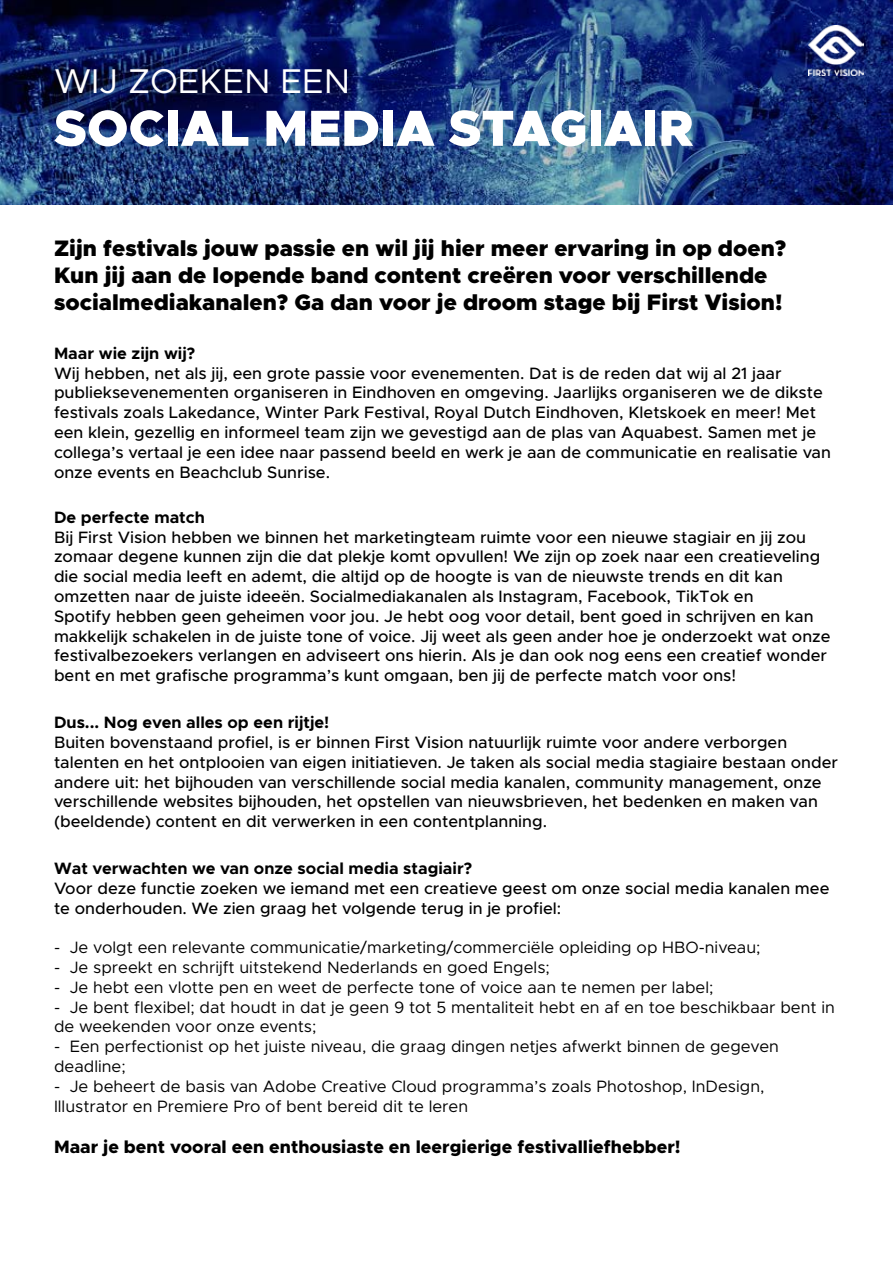
<style>
.page{position:relative;width:893px;height:1263px;background:#fff}
.page>*{position:absolute;margin:0;border:0;box-sizing:border-box;transform-origin:0 0}
.t1{font:900 51px "Metropolis";color:#fff}
.t2{font:34.5px "Metropolis";color:#fff}
.t3{font:900 22.5px/27px "Metropolis";color:#000}
.t4{font:800 18px "Metropolis";color:#000}
.t5{font:500 16.5px/19.8px "Metropolis";color:#000}
.t6{font:16.5px/19.8px "Metropolis";color:#000}
.t7{font:700 16.5px "Metropolis";color:#000}
</style>
<div class="page">
<img style="left:0;top:0;width:893px;height:204px">
<img style="left:808px;top:25px;width:55px;height:51px">
<h2 class="t2" style="left:54px;top:60px;width:298px">WIJ ZOEKEN EEN</h2>
<h1 class="t1" style="left:54px;top:95px;width:641px">SOCIAL MEDIA STAGIAIR</h1>
<h3 class="t3" style="left:54px;top:234px;width:734px">Zijn festivals jouw passie en wil jij hier meer ervaring in op doen?<br>Kun jij aan de lopende band content creëren voor verschillende socialmediakanalen? Ga dan voor je droom stage bij First Vision!</h3>
<p class="t7" style="left:54px;top:343px;width:143px">Maar wie zijn wij?</p>
<p class="t5" style="left:54px;top:363px;width:778px">Wij hebben, net als jij, een grote passie voor evenementen. Dat is de reden dat wij al 21 jaar publieksevenementen organiseren in Eindhoven en omgeving. Jaarlijks organiseren we de dikste festivals zoals Lakedance, Winter Park Festival, Royal Dutch Eindhoven, Kletskoek en meer! Met een klein, gezellig en informeel team zijn we gevestigd aan de plas van Aquabest. Samen met je collega’s vertaal je een idee naar passend beeld en werk je aan de communicatie en realisatie van onze events en Beachclub Sunrise.</p>
<p class="t7" style="left:54px;top:507px;width:153px">De perfecte match</p>
<p class="t5" style="left:54px;top:527px;width:778px">Bij First Vision hebben we binnen het marketingteam ruimte voor een nieuwe stagiair en jij zou zomaar degene kunnen zijn die dat plekje komt opvullen! We zijn op zoek naar een creatieveling die social media leeft en ademt, die altijd op de hoogte is van de nieuwste trends en dit kan omzetten naar de juiste ideeën. Socialmediakanalen als Instagram, Facebook, TikTok en<br>Spotify hebben geen geheimen voor jou. Je hebt oog voor detail, bent goed in schrijven en kan makkelijk schakelen in de juiste tone of voice. Jij weet als geen ander hoe je onderzoekt wat onze festivalbezoekers verlangen en adviseert ons hierin. Als je dan ook nog eens een creatief wonder bent en met grafische programma’s kunt omgaan, ben jij de perfecte match voor ons!</p>
<p class="t7" style="left:54px;top:712px;width:277px">Dus... Nog even alles op een rijtje!</p>
<p class="t5" style="left:54px;top:732px;width:785px">Buiten bovenstaand profiel, is er binnen First Vision natuurlijk ruimte voor andere verborgen talenten en het ontplooien van eigen initiatieven. Je taken als social media stagiaire bestaan onder andere uit: het bijhouden van verschillende social media kanalen, community management, onze verschillende websites bijhouden, het opstellen van nieuwsbrieven, het bedenken en maken van (beeldende) content en dit verwerken in een contentplanning.</p>
<p class="t7" style="left:54px;top:858px;width:420px">Wat verwachten we van onze social media stagiair?</p>
<p class="t5" style="left:54px;top:878px;width:777px">Voor deze functie zoeken we iemand met een creatieve geest om onze social media kanalen mee te onderhouden. We zien graag het volgende terug in je profiel:</p>
<p class="t6" style="left:54px;top:938px;width:708px">- Je volgt een relevante communicatie/marketing/commerciële opleiding op HBO-niveau;</p>
<p class="t6" style="left:54px;top:957px;width:497px">- Je spreekt en schrijft uitstekend Nederlands en goed Engels;</p>
<p class="t6" style="left:54px;top:977px;width:661px">- Je hebt een vlotte pen en weet de perfecte tone of voice aan te nemen per label;</p>
<p class="t6" style="left:54px;top:997px;width:782px">- Je bent flexibel; dat houdt in dat je geen 9 tot 5 mentaliteit hebt en af en toe beschikbaar bent in de weekenden voor onze events;</p>
<p class="t6" style="left:54px;top:1037px;width:726px">- Een perfectionist op het juiste niveau, die graag dingen netjes afwerkt binnen de gegeven deadline;</p>
<p class="t6" style="left:54px;top:1076px;width:712px">- Je beheert de basis van Adobe Creative Cloud programma’s zoals Photoshop, InDesign,<br>Illustrator en Premiere Pro of bent bereid dit te leren</p>
<p class="t4" style="left:54px;top:1135px;width:628px">Maar je bent vooral een enthousiaste en leergierige festivalliefhebber!</p>
</div>
